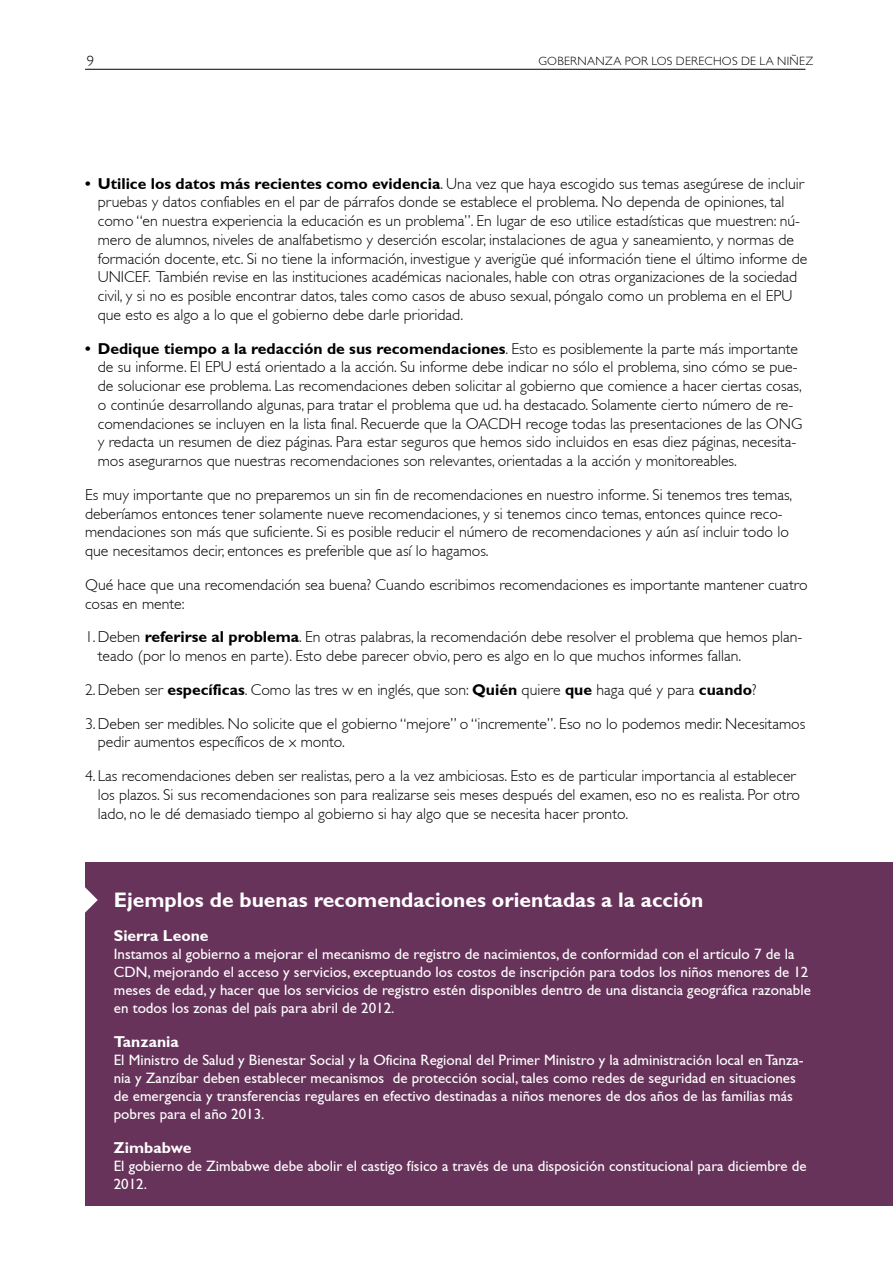
<style>
.page{position:relative;width:893px;height:1263px;background:#fff}
.page>*{position:absolute;margin:0;border:0;box-sizing:border-box;transform-origin:0 0}
.t1{font:700 21px "Gill Sans";color:#fff}
.t2{font:300 15.75px/18.8px "Gill Sans";color:#000}
.t3{font:700 15.75px "Gill Sans";color:#fff}
.t4{font:15px/18px "Gill Sans";color:#fff}
.t5{font:300 15px "Gill Sans";color:#000}
.t6{font:300 12px "Gill Sans";letter-spacing:.025em;color:#000}
.s1{font-weight:700}
</style>
<div class="page">
<hr style="left:85px;top:69px;width:720px;height:1px;background:#000">
<div style="left:85px;top:862px;width:808px;height:343px;background:#67335a"></div>
<svg style="left:85px;top:887px;width:13px;height:26px"></svg>
<p class="t5" style="left:87px;top:52px;width:9px">9</p>
<p class="t6" style="left:538px;top:54px;width:276px">Gobernanza por los Derechos d e la N iñez</p>
<p class="t2" style="left:98px;top:174px;width:711px;text-indent:-13px"><span class="s1">• Utilice los datos más recientes como evidencia</span>. Una vez que haya escogido sus temas asegúrese de incluir pruebas y datos confiables en el par de párrafos donde se establece el problema. No dependa de opiniones, tal como “en nuestra experiencia la educación es un problema”. En lugar de eso utilice estadísticas que muestren: nú&shy;mero de alumnos, niveles de analfabetismo y deserción escolar, instalaciones de agua y saneamiento, y normas de formación docente, etc. Si no tiene la información, investigue y averigüe qué información tiene el último informe de UNI CEF. También revise en las instituciones académicas nacionales, hable con otras organizaciones de la sociedad civil, y si no es posible encontrar datos, tales como casos de abuso sexual, póngalo como un problema en el EPU que esto es algo a lo que el gobierno debe darle prioridad.</p>
<p class="t2" style="left:98px;top:339px;width:706px;text-indent:-13px"><span class="s1">• Dedique tiempo a la redacción de sus recomendaciones</span>. Esto es posiblemente la parte más importante de su informe. El EPU está orientado a la acción. Su informe debe indicar no sólo el problema, sino cómo se pue&shy;de solucionar ese problema. Las recomendaciones deben solicitar al gobierno que comience a hacer ciertas cosas, o continúe desarrollando algunas, para tratar el problema que ud. ha destacado. Solamente cierto número de re&shy;comendaciones se incluyen en la lista final. Recuerde que la OACDH recoge todas las presentaciones de las ON G y redacta un resumen de diez páginas. Para estar seguros que hemos sido incluidos en esas diez páginas, necesita&shy;mos asegurarnos que nuestras recomendaciones son relevantes, orientadas a la acción y monitoreables.</p>
<p class="t2" style="left:85px;top:485px;width:709px">Es muy importante que no preparemos un sin fin de recomendaciones en nuestro informe. Si tenemos tres temas, deberíamos entonces tener solamente nueve recomendaciones, y si tenemos cinco temas, entonces quince reco&shy;mendaciones son más que suficiente. Si es posible reducir el número de recomendaciones y aún así incluir todo lo que necesitamos decir, entonces es preferible que así lo hagamos.</p>
<p class="t2" style="left:85px;top:575px;width:724px">Qué hace que una recomendación sea buena? Cuando escribimos recomendaciones es importante mantener cuatro cosas en mente:</p>
<p class="t2" style="left:98px;top:628px;width:706px;text-indent:-13px">1.Deben <span class="s1">referirse al problema</span>. En otras palabras, la recomendación debe resolver el problema que hemos plan&shy;teado (por lo menos en parte). Esto debe parecer obvio, pero es algo en lo que muchos informes fallan.</p>
<p class="t2" style="left:85px;top:673px;width:722px;line-height:33.8px">2.Deben ser <span class="s1">específicas</span>. Como las tres w en inglés, que son: <span class="s1">Quién</span> quiere <span class="s1">que</span> haga qué y para <span class="s1">cuando</span>?<br>3.Deben ser medibles. No solicite que el gobierno “mejore” o “incremente”. Eso no lo podemos medir. Necesitamos</p>
<p class="t2" style="left:98px;top:733px;width:249px">pedir aumentos específicos de x monto.</p>
<p class="t2" style="left:98px;top:767px;width:704px;text-indent:-13px">4. Las recomendaciones deben ser realistas, pero a la vez ambiciosas. Esto es de particular importancia al establecer los plazos. Si sus recomendaciones son para realizarse seis meses después del examen, eso no es realista. Por otro lado, no le dé demasiado tiempo al gobierno si hay algo que se necesita hacer pronto.</p>
<h1 class="t1" style="left:114px;top:888px;width:591px">Ejemplos de buenas recomendaciones orientadas a la acción</h1>
<p class="t3" style="left:114px;top:926px;width:96px">Sierra Leone</p>
<p class="t4" style="left:114px;top:945px;width:698px">Instamos al gobierno a mejorar el mecanismo de registro de nacimientos, de conformidad con el artículo 7 de la CDN, mejorando el acceso y servicios, exceptuando los costos de inscripción para todos los niños menores de 12 meses de edad, y hacer que los servicios de registro estén disponibles dentro de una distancia geográfica razonable en todos los zonas del país para abril de 2012.</p>
<p class="t3" style="left:114px;top:1032px;width:67px">Tanzania</p>
<p class="t4" style="left:114px;top:1051px;width:691px">El Ministro de Salud y Bienestar Social y la Oficina Regional del Primer Ministro y la administración local en Tanza&shy;nia y Zanzíbar deben establecer mecanismos de protección social, tales como redes de seguridad en situaciones de emergencia y transferencias regulares en efectivo destinadas a niños menores de dos años de las familias más pobres para el año 2013.</p>
<p class="t3" style="left:114px;top:1138px;width:79px">Zimbabwe</p>
<p class="t4" style="left:114px;top:1157px;width:694px">El gobierno de Zimbabwe debe abolir el castigo físico a través de una disposición constitucional para diciembre de<br>2012.</p>
</div>
